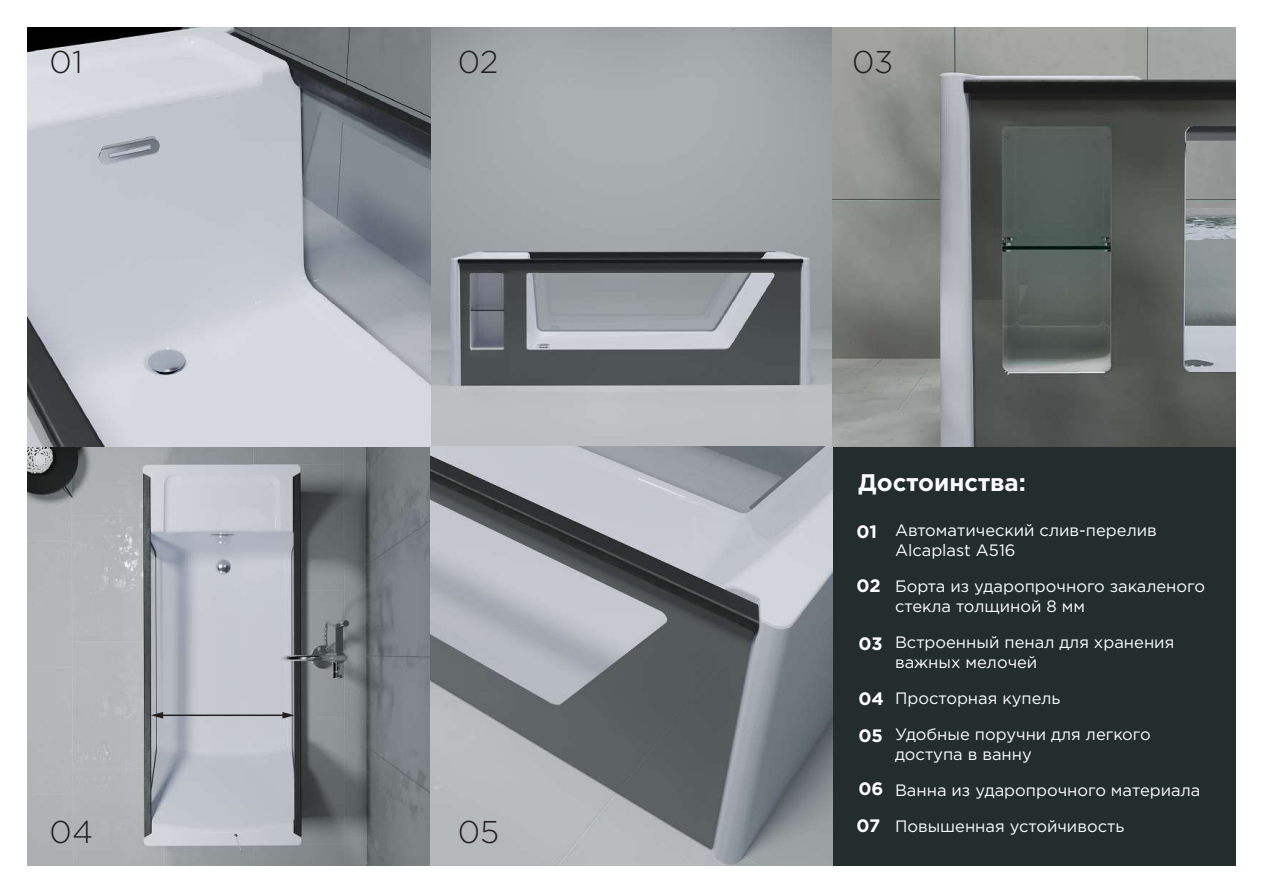
<style>
.page{position:relative;width:1263px;height:893px;background:#fff}
.page>*{position:absolute;margin:0;border:0;box-sizing:border-box;transform-origin:0 0}
.t1{font:300 31.5px "Gotham Pro";color:#231f20}
.t2{font:700 24px "Gotham Pro";color:#fafcfd}
.t3{font:700 18px/37.2px "Gotham Pro";letter-spacing:-.005em;color:#fff}
.t4{font:16.5px/19.8px "Gotham Pro";color:#fafcfd}
</style>
<div class="page">
<div style="left:27px;top:27px;width:1209px;height:839px;background:#232d2c"></div>
<img style="left:27px;top:446px;width:806px;height:420px">
<img style="left:27px;top:27px;width:806px;height:419px">
<svg style="left:833px;top:27px;width:403px;height:419px;background:#707572"></svg>
<hr style="left:161px;top:714px;width:124px;height:2px;background:#231f20">
<svg style="left:151px;top:712px;width:12px;height:6px"></svg>
<svg style="left:282px;top:712px;width:13px;height:6px"></svg>
<h1 class="t1" style="left:50px;top:44px;width:34px">01</h1>
<h1 class="t1" style="left:458px;top:44px;width:42px">02</h1>
<h1 class="t1" style="left:852px;top:44px;width:43px">03</h1>
<h2 class="t2" style="left:858px;top:468px;width:169px">Достоинства:</h2>
<p class="t3" style="left:856px;top:513px;width:22px">01</p>
<p class="t3" style="left:856px;top:567px;width:26px">02</p>
<p class="t3" style="left:858px;top:624px;width:26px">03</p>
<p class="t3" style="left:858px;top:679px;width:27px">04<br>05</p>
<p class="t3" style="left:858px;top:769px;width:27px">06</p>
<h1 class="t1" style="left:50px;top:814px;width:45px">04</h1>
<h1 class="t1" style="left:458px;top:814px;width:43px">05</h1>
<p class="t3" style="left:856px;top:807px;width:25px">07</p>
<p class="t4" style="left:895px;top:521px;width:263px">Автоматический слив-перелив<br>Alcaplast A516</p>
<p class="t4" style="left:895px;top:576px;width:311px">Борта из ударопрочного закаленого стекла толщиной 8 мм</p>
<p class="t4" style="left:895px;top:632px;width:281px">Встроенный пенал для хранения важных мелочей</p>
<p class="t4" style="left:895px;top:680px;width:257px;line-height:36px">Просторная купель<br>Удобные поручни для легкого</p>
<p class="t4" style="left:895px;top:736px;width:307px;line-height:36px">доступа в ванну<br>Ванна из ударопрочного материала<br>Повышенная устойчивость</p>
</div>
